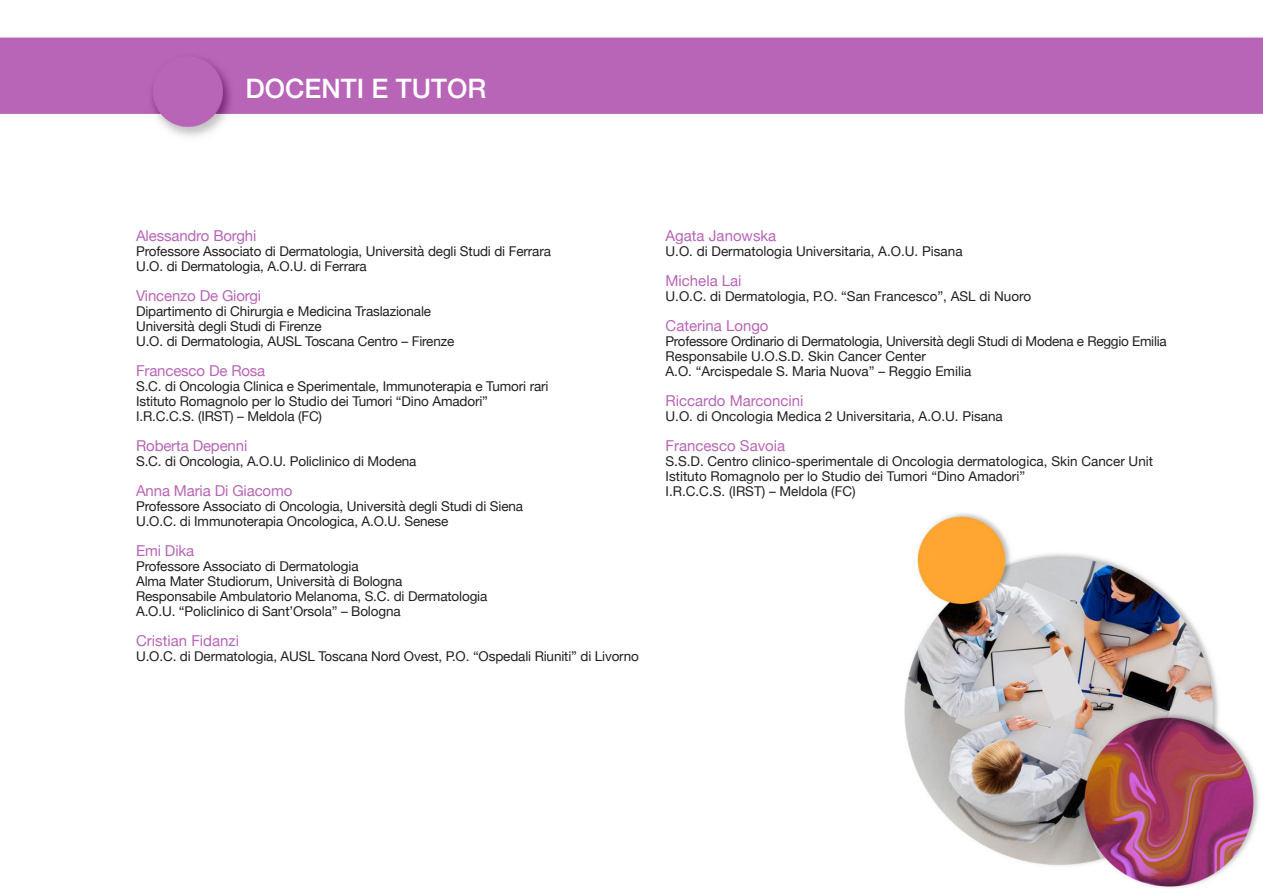
<style>
.page{position:relative;width:1263px;height:893px;background:#fff}
.page>*{position:absolute;margin:0;border:0;box-sizing:border-box;transform-origin:0 0}
.t1{font:500 26.85px "Helvetica Neue";color:#fff}
.t2{font:15px "Helvetica Neue";letter-spacing:-.01em;color:#b865b7}
.t3{font:13.5px "Helvetica Neue";letter-spacing:-.01em;color:#231f20}
</style>
<div class="page">
<img style="left:904px;top:513px;width:355px;height:375px">
<img style="left:0;top:37px;width:1263px;height:100px">
<p class="t1" style="left:246px;top:67px;width:242px">DOCENTI E TUTOR</p>
<p class="t2" style="left:136px;top:225px;width:122px">Alessandro Borghi</p>
<p class="t3" style="left:136px;top:241px;width:416px">Professore Associato di Dermatologia, Università degli Studi di Ferrara</p>
<p class="t3" style="left:136px;top:256px;width:232px">U.O. di Dermatologia, A.O.U. di Ferrara</p>
<p class="t2" style="left:136px;top:285px;width:127px">Vincenzo De Giorgi</p>
<p class="t3" style="left:136px;top:301px;width:297px">Dipartimento di Chirurgia e Medicina Traslazionale</p>
<p class="t3" style="left:136px;top:316px;width:187px">Università degli Studi di Firenze</p>
<p class="t3" style="left:136px;top:331px;width:320px">U.O. di Dermatologia, AUSL Toscana Centro – Firenze</p>
<p class="t2" style="left:136px;top:360px;width:131px">Francesco De Rosa</p>
<p class="t3" style="left:136px;top:376px;width:414px">S.C. di Oncologia Clinica e Sperimentale, Immunoterapia e Tumori rari</p>
<p class="t3" style="left:136px;top:391px;width:353px">Istituto Romagnolo per lo Studio dei Tumori “Dino Amadori”</p>
<p class="t3" style="left:136px;top:406px;width:188px">I.R.C.C.S. (IRST) – Meldola (FC)</p>
<p class="t2" style="left:136px;top:435px;width:113px">Roberta Depenni</p>
<p class="t3" style="left:136px;top:451px;width:282px">S.C. di Oncologia, A.O.U. Policlinico di Modena</p>
<p class="t2" style="left:136px;top:480px;width:158px">Anna Maria Di Giacomo</p>
<p class="t3" style="left:136px;top:496px;width:389px">Professore Associato di Oncologia, Università degli Studi di Siena</p>
<p class="t3" style="left:136px;top:511px;width:314px">U.O.C. di Immunoterapia Oncologica, A.O.U. Senese</p>
<p class="t2" style="left:136px;top:540px;width:60px">Emi Dika</p>
<p class="t3" style="left:136px;top:556px;width:224px">Professore Associato di Dermatologia</p>
<p class="t3" style="left:136px;top:571px;width:268px">Alma Mater Studiorum, Università di Bologna</p>
<p class="t3" style="left:136px;top:586px;width:353px">Responsabile Ambulatorio Melanoma, S.C. di Dermatologia</p>
<p class="t3" style="left:136px;top:601px;width:266px">A.O.U. “Policlinico di Sant’Orsola” – Bologna</p>
<p class="t2" style="left:136px;top:630px;width:105px">Cristian Fidanzi</p>
<p class="t3" style="left:136px;top:646px;width:504px">U.O.C. di Dermatologia, AUSL Toscana Nord Ovest, P.O. “Ospedali Riuniti” di Livorno</p>
<p class="t2" style="left:665px;top:225px;width:112px">Agata Janowska</p>
<p class="t3" style="left:665px;top:241px;width:299px">U.O. di Dermatologia Universitaria, A.O.U. Pisana</p>
<p class="t2" style="left:665px;top:270px;width:78px">Michela Lai</p>
<p class="t3" style="left:665px;top:286px;width:367px">U.O.C. di Dermatologia, P.O. “San Francesco”, ASL di Nuoro</p>
<p class="t2" style="left:665px;top:315px;width:105px">Caterina Longo</p>
<p class="t3" style="left:665px;top:331px;width:503px">Professore Ordinario di Dermatologia, Università degli Studi di Modena e Reggio Emilia</p>
<p class="t3" style="left:665px;top:346px;width:262px">Responsabile U.O.S.D. Skin Cancer Center</p>
<p class="t3" style="left:665px;top:361px;width:307px">A.O. “Arcispedale S. Maria Nuova” – Reggio Emilia</p>
<p class="t2" style="left:665px;top:390px;width:140px">Riccardo Marconcini</p>
<p class="t3" style="left:665px;top:406px;width:339px">U.O. di Oncologia Medica 2 Universitaria, A.O.U. Pisana</p>
<p class="t2" style="left:665px;top:435px;width:121px">Francesco Savoia</p>
<p class="t3" style="left:665px;top:451px;width:489px">S.S.D. Centro clinico-sperimentale di Oncologia dermatologica, Skin Cancer Unit</p>
<p class="t3" style="left:665px;top:466px;width:361px">Istituto Romagnolo per lo Studio dei Tumori “Dino Amadori”</p>
<p class="t3" style="left:665px;top:481px;width:192px">I.R.C.C.S. (IRST) – Meldola (FC)</p>
</div>
